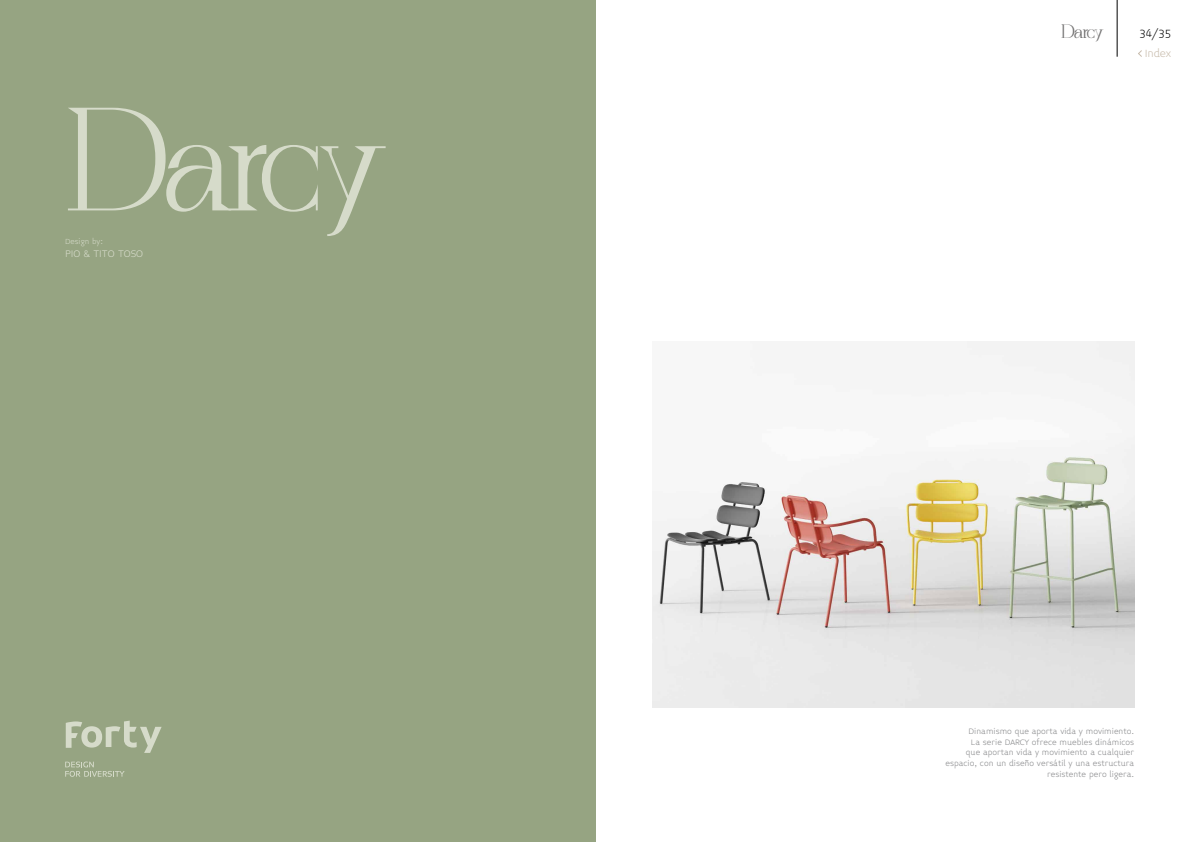
<style>
.page{position:relative;width:1191px;height:842px;background:#fff}
.page>*{position:absolute;margin:0;border:0;box-sizing:border-box;transform-origin:0 0}
.t1{font:128.3px "Attack Type TRIAL";color:#d6dbca}
.t2{font:17px "Attack Type TRIAL";letter-spacing:-.05em;color:#706f6f}
.t3{font:300 12px "Midiet Sans";color:#000}
.t4{font:300 12px "Midiet Sans";letter-spacing:-.025em;color:#c9bdae}
.t5{font:300 11px "Midiet Sans";color:#d6dbca}
.t6{font:300 9px/10.8px "Midiet Sans";color:#87888a;text-align:right}
.t7{font:300 8.5px "Midiet Sans";color:#d6dbca}
</style>
<div class="page">
<hr style="left:1117px;top:0;width:1px;height:57px;background:#000">
<div style="left:0;top:0;width:595px;height:842px;background:#96a482"></div>
<svg style="left:65px;top:761px;width:60px;height:16px"></svg>
<svg style="left:66px;top:721px;width:96px;height:32px"></svg>
<img style="left:652px;top:342px;width:482px;height:366px">
<svg style="left:1138px;top:50px;width:4px;height:7px"></svg>
<h1 class="t1" style="left:65px;top:82px;width:324px">Darcy</h1>
<p class="t7" style="left:65px;top:237px;width:39px">Design by:</p>
<p class="t5" style="left:65px;top:248px;width:79px">PIO &amp; TITO TOSO</p>
<h2 class="t2" style="left:1061px;top:21px;width:44px">Darcy</h2>
<h3 class="t3" style="left:1139px;top:27px;width:33px">34/35</h3>
<h3 class="t4" style="left:1144px;top:46px;width:28px">Index</h3>
<p class="t6" style="left:945px;top:726px;width:190px">Dinamismo que aporta vida y movimiento.<br>La serie DARCY ofrece muebles dinámicos<br>que aportan vida y movimiento a cualquier espacio, con un diseño versátil y una estructura resistente pero ligera.</p>
</div>
